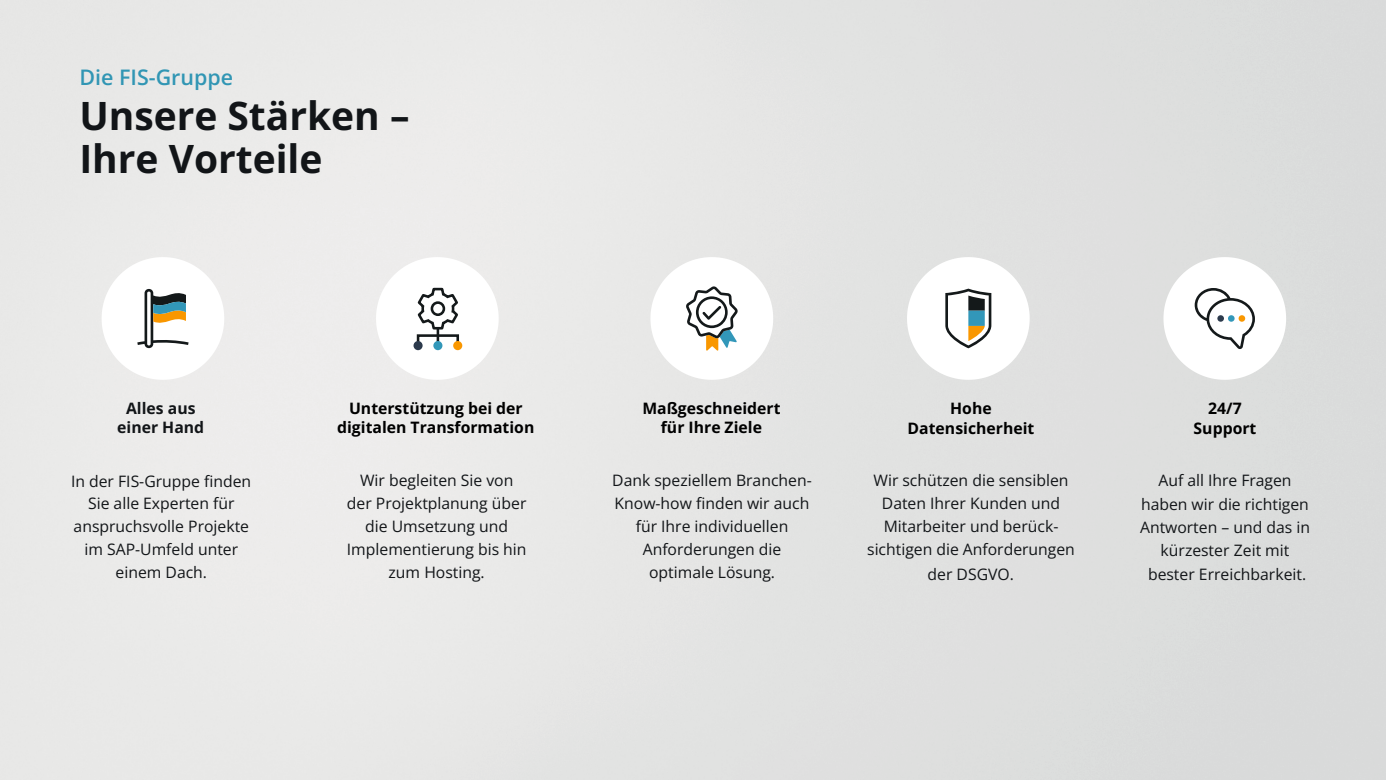
<style>
.page{position:relative;width:1386px;height:780px;background:#fff}
.page>*{position:absolute;margin:0;border:0;box-sizing:border-box;transform-origin:0 0}
.t1{font:700 38.94px/43px "Open Sans";color:#121518}
.t2{font:600 21.44px "Open Sans";color:#3196b4}
.t3{font:15.75px/23px "Open Sans";color:#121518;text-align:center}
.t4{font:700 15.75px/18.9px "Open Sans";color:#000;text-align:center}
.t5{font:700 15.75px/18.9px "Open Sans";color:#121518;text-align:center}
</style>
<div class="page">
<svg style="left:650px;top:257px;width:123px;height:122px"></svg>
<svg style="left:102px;top:257px;width:122px;height:122px"></svg>
<svg style="left:906px;top:257px;width:123px;height:122px"></svg>
<svg style="left:1163px;top:257px;width:122px;height:122px"></svg>
<svg style="left:376px;top:257px;width:122px;height:122px"></svg>
<h2 class="t2" style="left:79px;top:62px;width:155px">Die FIS-Gruppe</h2>
<h2 class="t1" style="left:79px;top:93px;width:331px">Unsere Stärken –<br>Ihre Vorteile</h2>
<p class="t5" style="left:117px;top:398px;width:88px">Alles aus einer Hand</p>
<p class="t3" style="left:71px;top:469px;width:181px">In der FIS-Gruppe finden</p>
<p class="t3" style="left:74px;top:491px;width:177px">Sie alle Experten für anspruchsvolle Projekte im SAP-Umfeld unter einem Dach.</p>
<p class="t4" style="left:337px;top:398px;width:199px">Unterstützung bei der digitalen Transformation</p>
<p class="t3" style="left:347px;top:467px;width:181px">Wir begleiten Sie von der Projektplanung über die Umsetzung und<br>Implementierung bis hin zum Hosting.</p>
<p class="t4" style="left:642px;top:398px;width:140px">Maßgeschneidert für Ihre Ziele</p>
<p class="t3" style="left:612px;top:467px;width:201px">Dank speziellem Branchen-<br>Know-how finden wir auch für Ihre individuellen<br>Anforderungen die optimale Lösung.</p>
<p class="t4" style="left:950px;top:398px;width:43px">Hohe</p>
<p class="t4" style="left:907px;top:418px;width:128px">Datensicherheit</p>
<p class="t3" style="left:867px;top:467px;width:209px">Wir schützen die sensiblen<br>Daten Ihrer Kunden und<br>Mitarbeiter und berück&shy;sichtigen die Anforderungen</p>
<p class="t3" style="left:927px;top:562px;width:88px">der DSGVO.</p>
<p class="t4" style="left:1207px;top:398px;width:35px">24/7</p>
<p class="t4" style="left:1193px;top:418px;width:64px">Support</p>
<p class="t3" style="left:1158px;top:467px;width:135px">Auf all Ihre Fragen</p>
<p class="t3" style="left:1139px;top:491px;width:171px">haben wir die richtigen<br>Antworten – und das in kürzester Zeit mit</p>
<p class="t3" style="left:1147px;top:561px;width:160px">bester Erreichbarkeit.</p>
</div>
